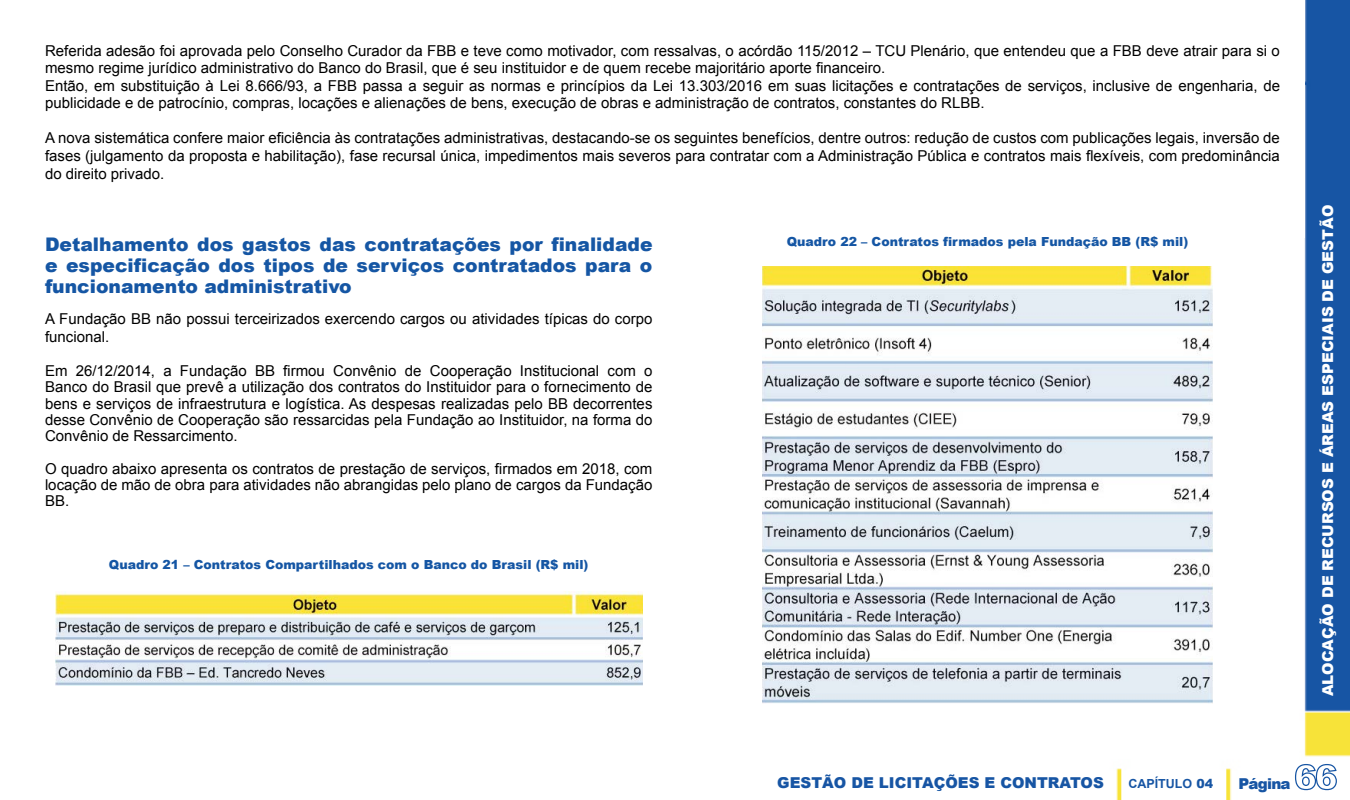
<style>
.page{position:relative;width:1350px;height:800px;background:#fff}
.page>*{position:absolute;margin:0;border:0;box-sizing:border-box;transform-origin:0 0}
.t1{font:900 18.75px/21.2px "Arial";color:#1556a4}
.t2{font:15px/16.2px "Arial";color:#000;text-align:justify}
.t3{font:900 15px "Arial";color:#fff}
.t4{font:900 15px "Arial";color:#1755a4}
.t5{font:900 12.5px "Arial";color:#1556a4}
.t6{font:700 12.5px "Arial";color:#1755a4}
.t7{font:900 12.5px "Arial";color:#1755a4}
</style>
<div class="page">
<img style="left:317px;top:0;width:1033px;height:800px">
<svg style="left:1294px;top:763px;width:44px;height:28px"></svg>
<div style="left:0;top:0;width:1305px;height:238px;background:#fff"></div>
<img style="left:55px;top:592px;width:587px;height:94px">
<img style="left:762px;top:266px;width:450px;height:438px">
<p class="t2" style="left:45px;top:42px;width:1237px;line-height:17.5px;text-align:left">Referida adesão foi aprovada pelo Conselho Curador da FBB e teve como motivador, com ressalvas, o acórdão 115/2012 – TCU Plenário, que entendeu que a FBB deve atrair para si o mesmo regime jurídico administrativo do Banco do Brasil, que é seu instituidor e de quem recebe majoritário aporte financeiro.<br>Então, em substituição à Lei 8.666/93, a FBB passa a seguir as normas e princípios da Lei 13.303/2016 em suas licitações e contratações de serviços, inclusive de engenharia, de publicidade e de patrocínio, compras, locações e alienações de bens, execução de obras e administração de contratos, constantes do RLBB.</p>
<p class="t2" style="left:45px;top:129px;width:1236px;line-height:17.8px">A nova sistemática confere maior eficiência às contratações administrativas, destacando-se os seguintes benefícios, dentre outros: redução de custos com publicações legais, inversão de fases (julgamento da proposta e habilitação), fase recursal única, impedimentos mais severos para contratar com a Administração Pública e contratos mais flexíveis, com predominância do direito privado.</p>
<p class="t1" style="left:45px;top:234px;width:609px">Detalhamento dos gastos das contratações por finalidade</p>
<p class="t5" style="left:787px;top:235px;width:403px">Quadro 22 – Contratos firmados pela Fundação BB (R$ mil)</p>
<p class="t1" style="left:45px;top:255px;width:609px">e especificação dos tipos de serviços contratados para o funcionamento administrativo</p>
<p class="t2" style="left:45px;top:310px;width:609px;line-height:18px">A Fundação BB não possui terceirizados exercendo cargos ou atividades típicas do corpo funcional.</p>
<p class="t2" style="left:45px;top:363px;width:609px">Em 26/12/2014, a Fundação BB firmou Convênio de Cooperação Institucional com o Banco do Brasil que prevê a utilização dos contratos do Instituidor para o fornecimento de bens e serviços de infraestrutura e logística. As despesas realizadas pelo BB decorrentes desse Convênio de Cooperação são ressarcidas pela Fundação ao Instituidor, na forma do Convênio de Ressarcimento.</p>
<p class="t2" style="left:45px;top:460px;width:609px">O quadro abaixo apresenta os contratos de prestação de serviços, firmados em 2018, com locação de mão de obra para atividades não abrangidas pelo plano de cargos da Fundação BB.</p>
<p class="t5" style="left:109px;top:558px;width:481px">Quadro 21 – Contratos Compartilhados com o Banco do Brasil (R$ mil)</p>
<p class="t3" style="left:1320px;top:696px;width:491px;rotate:-90deg">ALOCAÇÃO DE RECURSOS E ÁREAS ESPECIAIS DE GESTÃO</p>
<p class="t4" style="left:777px;top:775px;width:12px">GEST</p>
<p class="t4" style="left:822px;top:775px;width:78px">ÃO DE LICITAÇÕES</p>
<p class="t4" style="left:985px;top:775px;width:65px">ECONTRATOS</p>
<p class="t6" style="left:1128px;top:775px;width:10px">CAP</p>
<p class="t6" style="left:1155px;top:775px;width:13px">ÍTULO</p>
<p class="t7" style="left:1196px;top:776px;width:18px">04</p>
<p class="t4" style="left:1239px;top:775px;width:54px">Página</p>
</div>
